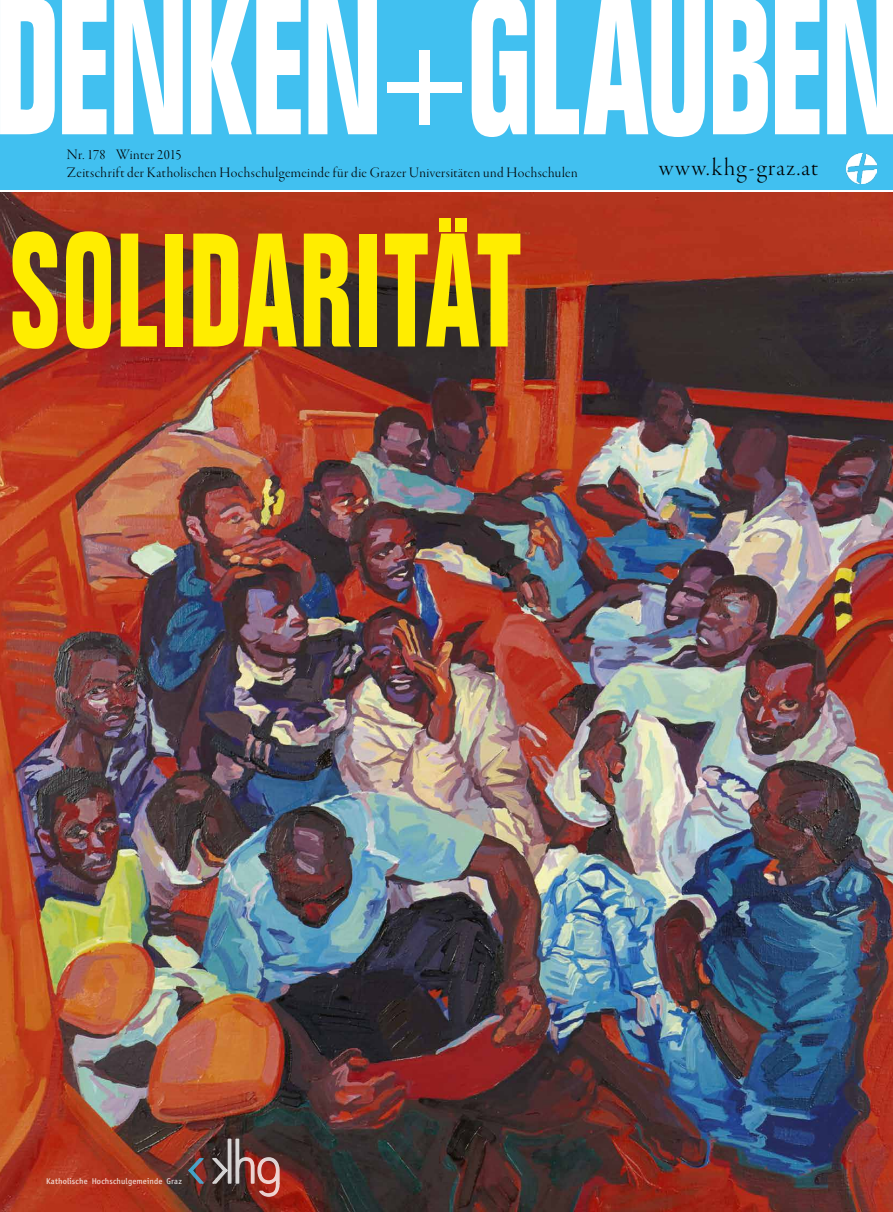
<style>
.page{position:relative;width:893px;height:1212px;background:#fff}
.page>*{position:absolute;margin:0;border:0;box-sizing:border-box;transform-origin:0 0}
.t1{font:700 condensed 192.9px "Folio BT";letter-spacing:-.045em;color:#fff;scale:.77 1}
.t2{font:700 condensed 158.4px "Folio BT";letter-spacing:-.005em;color:#ffed00;scale:.77 1}
.t3{font:25.5px "Garamond Premr Pro Lt Disp";letter-spacing:.06em;color:#000}
.t4{font:14.85px/17.2px "Garamond Premr Pro Lt Disp";letter-spacing:.025em;color:#000}
.t5{font:500 8.4px "Officina Sans ITC";letter-spacing:.02em;color:#fff}
</style>
<div class="page">
<img style="left:0;top:193px;width:893px;height:1019px">
<div style="left:0;top:0;width:893px;height:189px;background:#41c0f0"></div>
<div style="left:419px;top:51px;width:11px;height:74px;background:#fff"></div>
<div style="left:388px;top:82px;width:74px;height:11px;background:#fff"></div>
<img style="left:847px;top:154px;width:29px;height:29px">
<img style="left:185px;top:1138px;width:95px;height:61px">
<div style="left:439px;top:218px;width:11px;height:14px;background:#ffed00"></div>
<div style="left:455px;top:218px;width:11px;height:14px;background:#ffed00"></div>
<h1 class="t1" style="left:-7px;top:-52px;width:1184px">DENKEN GLAUBEN</h1>
<p class="t4" style="left:67px;top:147px;width:512px">Nr. 178<br>Zeitschrift der Katholischen Hochschulgemeinde für die Grazer Universitäten und Hochschulen</p>
<p class="t4" style="left:116px;top:147px;width:67px">Winter 2015</p>
<h3 class="t3" style="left:659px;top:153px;width:160px">www.khg-graz.at</h3>
<h2 class="t2" style="left:9px;top:194px;width:668px">SOLIDARITAT</h2>
<p class="t5" style="left:46px;top:1176px;width:137px">Katholische Hochschulgemeinde Graz</p>
</div>
